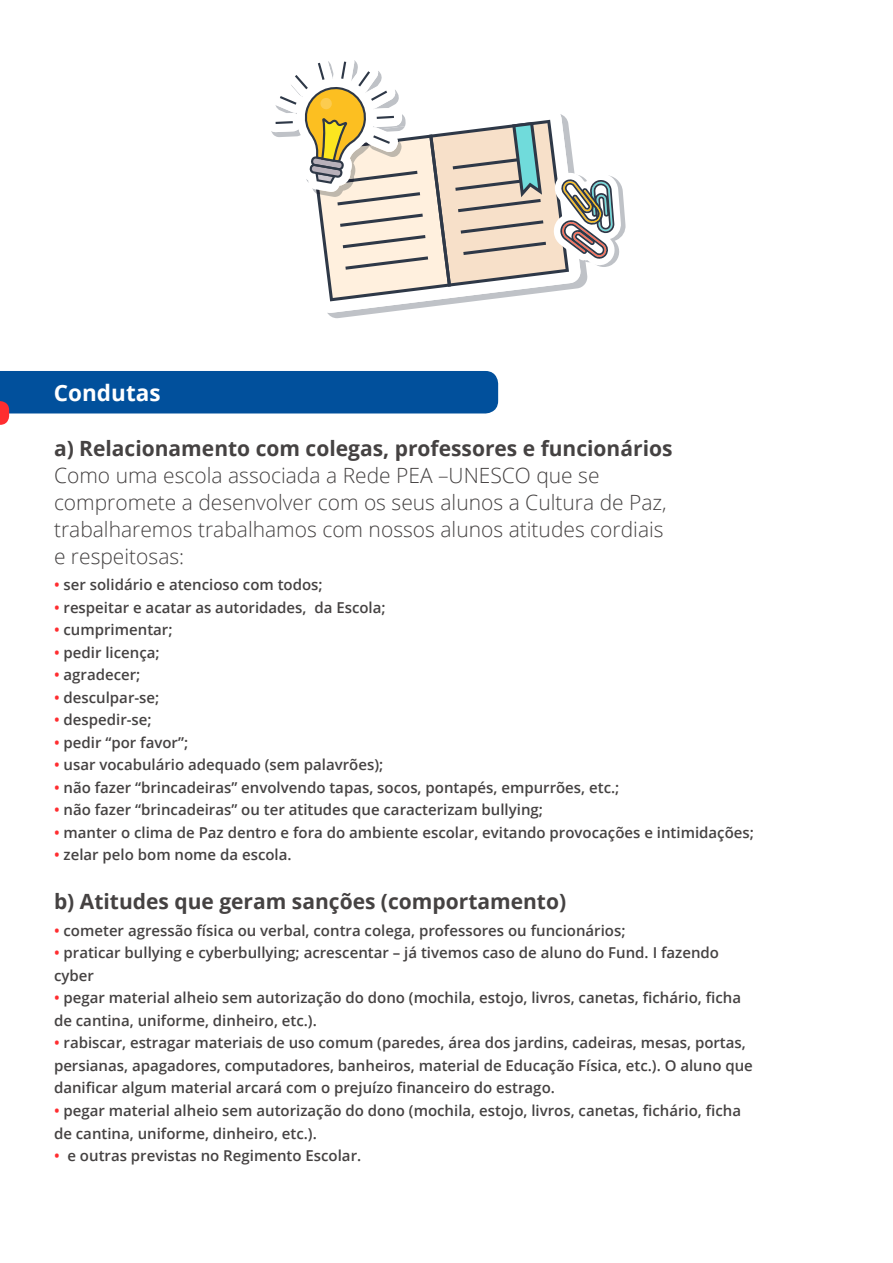
<style>
.page{position:relative;width:893px;height:1263px;background:#fff}
.page>*{position:absolute;margin:0;border:0;box-sizing:border-box;transform-origin:0 0}
.t1{font:700 22.5px "Open Sans";color:#fff}
.t2{font:300 21px/27px "Open Sans";color:#454242}
.t3{font:700 21px "Open Sans";color:#454242}
.t4{font:600 15px/22.5px "Open Sans";color:#454242}
.s1{color:#ff2d30}
</style>
<div class="page">
<svg style="left:0;top:371px;width:498px;height:54px"></svg>
<svg style="left:327px;top:301px;width:148px;height:13px"></svg>
<svg style="left:271px;top:60px;width:355px;height:241px"></svg>
<h1 class="t1" style="left:54px;top:377px;width:108px">Condutas</h1>
<h2 class="t3" style="left:54px;top:433px;width:620px">a) Relacionamento com colegas, professores e funcionários</h2>
<h2 class="t2" style="left:54px;top:461px;width:614px">Como uma escola associada a Rede PEA –UNESCO que se compromete a desenvolver com os seus alunos a Cultura de Paz, trabalharemos trabalhamos com nossos alunos atitudes cordiais e respeitosas:</h2>
<p class="t4" style="left:54px;top:573px;width:270px"><span class="s1">•</span> ser solidário e atencioso com todos;</p>
<p class="t4" style="left:54px;top:596px;width:333px"><span class="s1">•</span> respeitar e acatar as autoridades, da Escola;</p>
<p class="t4" style="left:54px;top:618px;width:120px"><span class="s1">•</span> cumprimentar;</p>
<p class="t4" style="left:54px;top:641px;width:107px"><span class="s1">•</span> pedir licença;</p>
<p class="t4" style="left:54px;top:663px;width:88px"><span class="s1">•</span> agradecer;</p>
<p class="t4" style="left:54px;top:686px;width:107px"><span class="s1">•</span> desculpar-se;</p>
<p class="t4" style="left:54px;top:708px;width:99px"><span class="s1">•</span> despedir-se;</p>
<p class="t4" style="left:54px;top:731px;width:136px"><span class="s1">•</span> pedir “por favor”;</p>
<p class="t4" style="left:54px;top:753px;width:331px"><span class="s1">•</span> usar vocabulário adequado (sem palavrões);</p>
<p class="t4" style="left:54px;top:776px;width:567px"><span class="s1">•</span> não fazer “brincadeiras” envolvendo tapas, socos, pontapés, empurrões, etc.;</p>
<p class="t4" style="left:54px;top:798px;width:491px"><span class="s1">•</span> não fazer “brincadeiras” ou ter atitudes que caracterizam bullying;</p>
<p class="t4" style="left:54px;top:821px;width:701px"><span class="s1">•</span> manter o clima de Paz dentro e fora do ambiente escolar, evitando provocações e intimidações;</p>
<p class="t4" style="left:54px;top:843px;width:239px"><span class="s1">•</span> zelar pelo bom nome da escola.</p>
<h2 class="t3" style="left:54px;top:887px;width:514px">b) Atitudes que geram sanções (comportamento)</h2>
<p class="t4" style="left:54px;top:919px;width:573px"><span class="s1">•</span> cometer agressão física ou verbal, contra colega, professores ou funcionários;</p>
<p class="t4" style="left:54px;top:941px;width:667px"><span class="s1">•</span> praticar bullying e cyberbullying; acrescentar – já tivemos caso de aluno do Fund. I fazendo cyber</p>
<p class="t4" style="left:54px;top:986px;width:688px"><span class="s1">•</span> pegar material alheio sem autorização do dono (mochila, estojo, livros, canetas, fichário, ficha de cantina, uniforme, dinheiro, etc.).</p>
<p class="t4" style="left:54px;top:1031px;width:700px"><span class="s1">•</span> rabiscar, estragar materiais de uso comum (paredes, área dos jardins, cadeiras, mesas, portas, persianas, apagadores, computadores, banheiros, material de Educação Física, etc.). O aluno que danificar algum material arcará com o prejuízo financeiro do estrago.</p>
<p class="t4" style="left:54px;top:1099px;width:688px"><span class="s1">•</span> pegar material alheio sem autorização do dono (mochila, estojo, livros, canetas, fichário, ficha de cantina, uniforme, dinheiro, etc.).</p>
<p class="t4" style="left:54px;top:1144px;width:309px"><span class="s1">•</span> e outras previstas no Regimento Escolar.</p>
</div>
